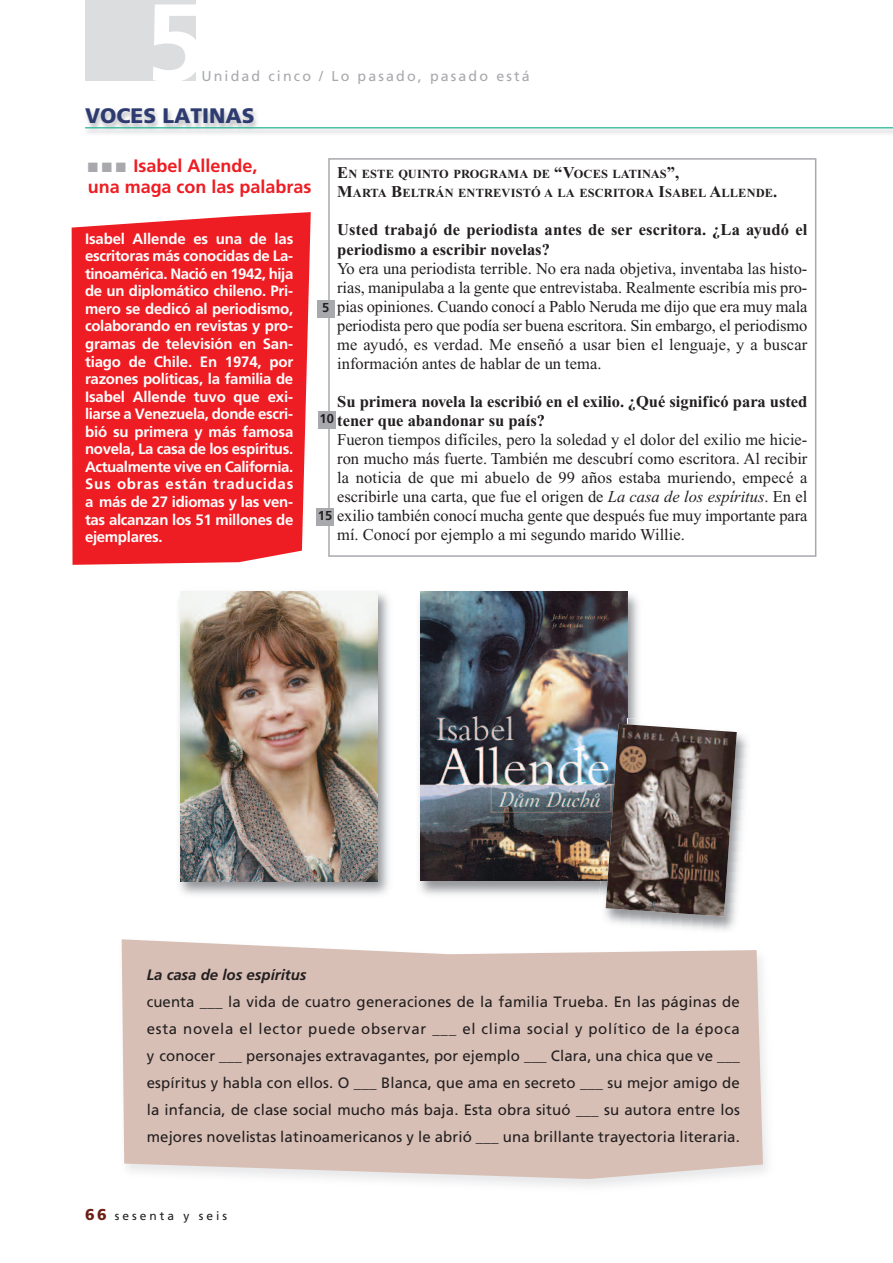
<style>
.page{position:relative;width:893px;height:1263px;background:#fff}
.page>*{position:absolute;margin:0;border:0;box-sizing:border-box;transform-origin:0 0}
.t1{font:700 109.5px "Pfrutiger";color:#fff}
.t2{font:900 21px "Pfrutiger";color:#2d3b70}
.t3{font:700 18px/21px "Pfrutiger";color:#ee1d23}
.t4{font:16.5px/19px "Times New Roman";color:#231f20;text-align:justify}
.t5{font:700 16.5px/19px "Times New Roman";color:#231f20}
.t6{font:700 15px/17.5px "Pfrutiger";letter-spacing:-.02em;color:#fff;text-align:justify}
.t7{font:15px/27px "Pfrutiger Roman";letter-spacing:.01em;color:#231f20;text-align:justify}
.t8{font:italic 700 15px "Pfrutiger";color:#231f20}
.t9{font:14.25px "Frutiger CE";letter-spacing:.15em;color:#a8a9ad}
.t10{font:700 12.9px "Frutiger CE";color:#231f20}
.t11{font:700 12.3px/19px "Times New Roman";letter-spacing:.015em;color:#231f20}
.t12{font:12px "Pfrutiger Roman";letter-spacing:.25em;color:#231f20}
.s1{font-family:"Pfrutiger Roman"}
.s2{color:#a8a9ad}
.s3{font-size:16.5px}
.s4{font-style:italic}
.s5{font-family:"Pfrutiger";font-weight:900;font-size:15.75px;color:#6c2015}
</style>
<div class="page">
<div style="left:85px;top:0;width:111px;height:81px;background:#dcdddf"></div>
<img style="left:179px;top:591px;width:210px;height:304px">
<img style="left:180px;top:592px;width:198px;height:289px">
<img style="left:419px;top:591px;width:219px;height:304px">
<img style="left:421px;top:592px;width:206px;height:289px">
<img style="left:597px;top:719px;width:151px;height:212px">
<img style="left:599px;top:718px;width:46px;height:183px">
<img style="left:600px;top:717px;width:28px;height:164px">
<img style="left:606px;top:724px;width:131px;height:192px">
<img style="left:85px;top:110px;width:808px;height:58px">
<hr style="left:85px;top:127px;width:808px;height:1px;background:#00ac82">
<div style="left:72px;top:212px;width:239px;height:353px;background:#ee1d23"></div>
<div style="left:328px;top:158px;width:488px;height:399px;border:2px solid #a8a9ad"></div>
<div style="left:317px;top:301px;width:17px;height:17px;background:#a8a9ad"></div>
<div style="left:318px;top:412px;width:17px;height:17px;background:#a8a9ad"></div>
<div style="left:317px;top:508px;width:17px;height:17px;background:#a8a9ad"></div>
<svg style="left:122px;top:939px;width:641px;height:240px;background:#dac3ba"></svg>
<h1 class="t1" style="left:145px;top:-21px;width:62px">5</h1>
<p class="t9" style="left:201px;top:70px;width:330px"><span class="s1">Unidad cinco /</span> Lo pasado, pasado está</p>
<p class="t2" style="left:85px;top:104px;width:171px">VOCES LATINAS</p>
<p class="t3" style="left:88px;top:156px;width:225px"><span class="s2">■</span> <span class="s2">■</span> <span class="s2">■</span> Isabel Allende,<br>una maga con las palabras</p>
<p class="t6" style="left:85px;top:230px;width:210px">Isabel Allende es una de las escritoras más conocidas de La&shy;tinoamérica. Nació en 1942, hija de un diplomático chileno. Pri&shy;mero se dedicó al periodismo, colaborando en revistas y pro&shy;gramas de televisión en San&shy;tiago de Chile. En 1974, por razones políticas, la familia de Isabel Allende tuvo que exi&shy;liarse a Venezuela, donde escri&shy;bió su primera y más famosa novela, La casa de los espíritus.<br>Actualmente vive en California.<br>Sus obras están traducidas a más de 27 idiomas y las ven&shy;tas alcanzan los 51 millones de ejemplares.</p>
<p class="t11" style="left:337px;top:166px;width:442px"><span class="s3">E</span>N ESTE QUINTO PROGRAMA DE <span class="s3">“V</span>OCES LATINAS<span class="s3">”,<br>M</span>ARTA <span class="s3">B</span>ELTRÁN ENTREVISTÓ A LA ESCRITORA <span class="s3">I</span>SABEL <span class="s3">A</span>LLENDE<span class="s3">.</span></p>
<p class="t5" style="left:337px;top:222px;width:472px">Usted trabajó de periodista antes de ser escritora. ¿La ayudó el periodismo a escribir novelas?</p>
<p class="t4" style="left:337px;top:260px;width:472px">Yo era una periodista terrible. No era nada objetiva, inventaba las histo&shy;rias, manipulaba a la gente que entrevistaba. Realmente escribía mis pro&shy;pias opiniones. Cuando conocí a Pablo Neruda me dijo que era muy mala periodista pero que podía ser buena escritora. Sin embargo, el periodismo me ayudó, es verdad. Me enseñó a usar bien el lenguaje, y a buscar información antes de hablar de un tema.</p>
<p class="t5" style="left:337px;top:394px;width:472px">Su primera novela la escribió en el exilio. ¿Qué significó para usted tener que abandonar su país?</p>
<p class="t4" style="left:337px;top:432px;width:472px">Fueron tiempos difíciles, pero la soledad y el dolor del exilio me hicie&shy;ron mucho más fuerte. También me descubrí como escritora. Al recibir la noticia de que mi abuelo de 99 años estaba muriendo, empecé a escribirle una carta, que fue el origen de <span class="s4">La casa de los espíritus</span>. En el exilio también conocí mucha gente que después fue muy importante para mí. Conocí por ejemplo a mi segundo marido Willie.</p>
<p class="t10" style="left:322px;top:303px;width:9px">5</p>
<p class="t10" style="left:319px;top:414px;width:16px">10</p>
<p class="t10" style="left:318px;top:510px;width:16px">15</p>
<p class="t8" style="left:147px;top:966px;width:161px">La casa de los espíritus</p>
<p class="t7" style="left:147px;top:989px;width:595px">cuenta ___ la vida de cuatro generaciones de la familia Trueba. En las páginas de esta novela el lector puede observar ___ el clima social y político de la época y conocer ___ personajes extravagantes, por ejemplo ___ Clara, una chica que ve ___ espíritus y habla con ellos. O ___ Blanca, que ama en secreto ___ su mejor amigo de la infancia, de clase social mucho más baja. Esta obra situó ___ su autora entre los mejores novelistas latinoamericanos y le abrió ___ una brillante trayectoria literaria.</p>
<p class="t12" style="left:85px;top:1209px;width:144px"><span class="s5">66</span> sesenta y seis</p>
</div>
